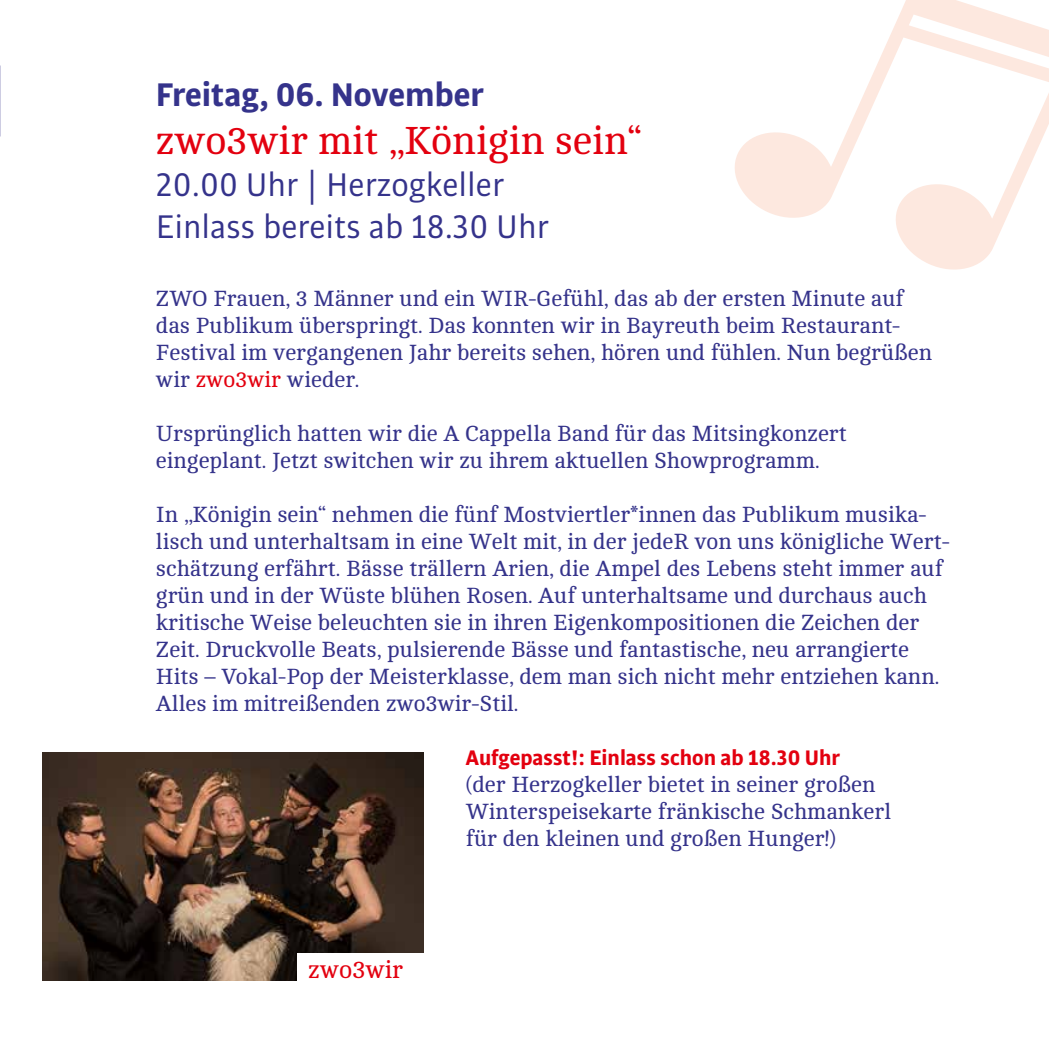
<style>
.page{position:relative;width:1049px;height:1049px;background:#fff}
.page>*{position:absolute;margin:0;border:0;box-sizing:border-box;transform-origin:0 0}
.t1{font:40px "Cambo";color:#e3000f}
.t2{font:35px/42px "Bulo";color:#35338b}
.t3{font:700 35px "Bulo";color:#35338b}
.t4{font:25px "Cambo";color:#e3000f}
.t5{font:22.5px/27px "Cambo";color:#35338b}
.t6{font:700 22.5px "Bulo";color:#e3000f}
.s1{color:#e3000f}
</style>
<div class="page">
<svg style="left:735px;top:0;width:314px;height:270px"></svg>
<img style="left:43px;top:752px;width:380px;height:228px">
<div style="left:298px;top:953px;width:158px;height:29px;background:#fff"></div>
<h2 class="t3" style="left:156px;top:71px;width:329px">Freitag, 06. November</h2>
<h1 class="t1" style="left:156px;top:118px;width:487px">zwo3wir mit „Königin sein“</h1>
<h2 class="t2" style="left:156px;top:162px;width:394px">20.00 Uhr | Herzogkeller<br>Einlass bereits ab 18.30 Uhr</h2>
<p class="t5" style="left:156px;top:285px;width:778px">ZWO Frauen, 3 Männer und ein WIR-Gefühl, das ab der ersten Minute auf das Publikum überspringt. Das konnten wir in Bayreuth beim Restaurant-Festival im vergangenen Jahr bereits sehen, hören und fühlen. Nun begrüßen wir <span class="s1">zwo3wir</span> wieder.</p>
<p class="t5" style="left:156px;top:420px;width:692px">Ursprünglich hatten wir die A Cappella Band für das Mitsingkonzert eingeplant. Jetzt switchen wir zu ihrem aktuellen Showprogramm.</p>
<p class="t5" style="left:156px;top:501px;width:795px">In „Königin sein“ nehmen die fünf Mostviertler*innen das Publikum musika&shy;lisch und unterhaltsam in eine Welt mit, in der jedeR von uns königliche Wert&shy;schätzung erfährt. Bässe trällern Arien, die Ampel des Lebens steht immer auf grün und in der Wüste blühen Rosen. Auf unterhaltsame und durchaus auch kritische Weise beleuchten sie in ihren Eigenkompositionen die Zeichen der Zeit. Druckvolle Beats, pulsierende Bässe und fantastische, neu arrangierte Hits – Vokal-Pop der Meisterklasse, dem man sich nicht mehr entziehen kann.<br>Alles im mitreißenden zwo3wir-Stil.</p>
<p class="t6" style="left:466px;top:743px;width:376px">Aufgepasst!: Einlass schon ab 18.30 Uhr</p>
<p class="t5" style="left:466px;top:771px;width:427px">(der Herzogkeller bietet in seiner großen<br>Winterspeisekarte fränkische Schmankerl für den kleinen und großen Hunger!)</p>
<p class="t4" style="left:308px;top:956px;width:97px">zwo3wir</p>
</div>
